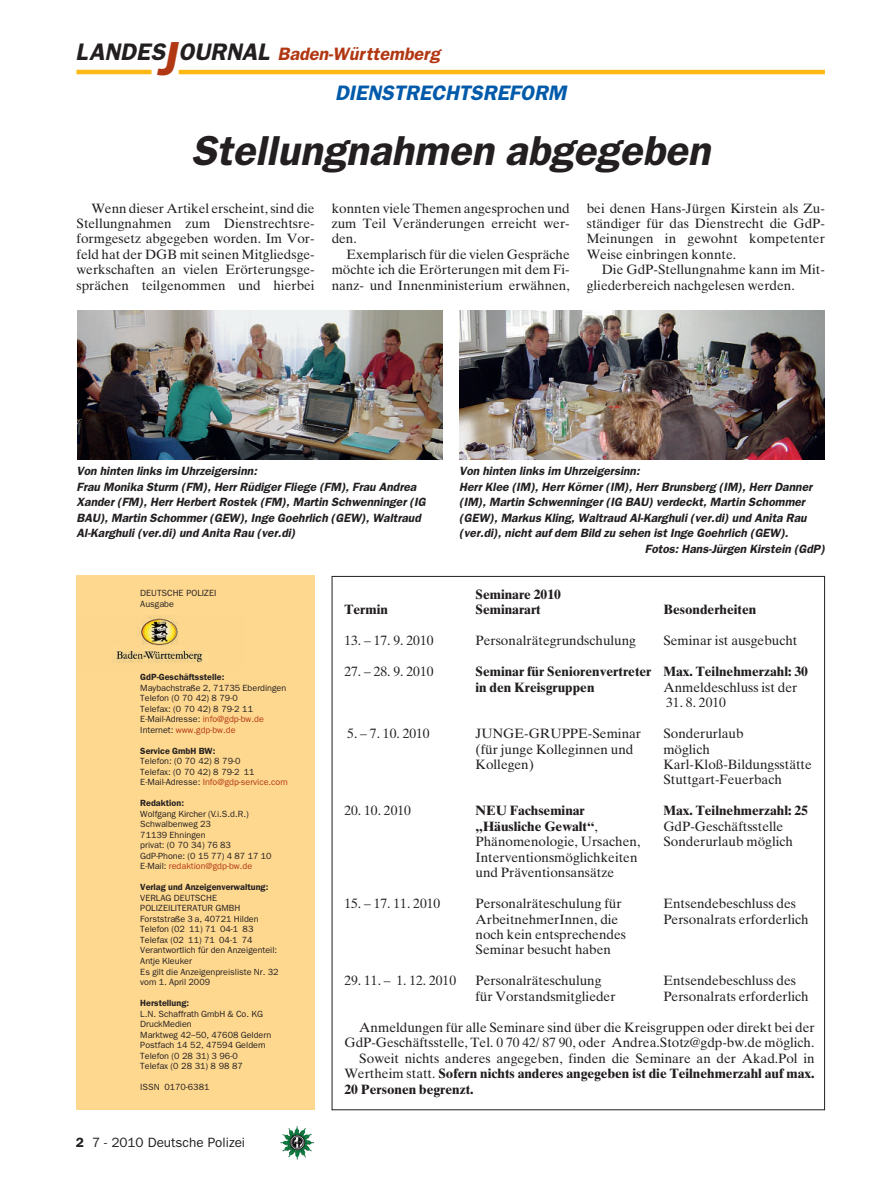
<style>
.page{position:relative;width:893px;height:1191px;background:#fff}
.page>*{position:absolute;margin:0;border:0;box-sizing:border-box;transform-origin:0 0}
.t1{font:42px "Franklin Gothic Demi Oblique OV KEWLFB";color:#231f20}
.t2{font:21px "Franklin Gothic Demi Oblique OV KEWLFB";color:#015aaa}
.t3{font:18px "Franklin Gothic Demi Oblique OV KEWLFB";color:#b23814}
.t4{font:13.5px/15.5px "Times Ten Roman OV EEWLFB";color:#231f20;text-align:justify}
.t5{font:13.5px/15.5px "Times Ten Bold OV FEWLFB";color:#231f20}
.t6{font:13.5px "Franklin Gothic Book OV IEWLFB";color:#231f20}
.t7{font:12px/15.5px "Franklin Gothic Demi Oblique OV KEWLFB";color:#231f20}
.t8{font:9px/10.5px "Franklin Gothic Book OV IEWLFB";color:#231f20}
.t9{font:9px "Franklin Gothic Demi OV HEWLFB";color:#231f20}
.s1{font-size:24px;color:#231f20}
.s2{font-size:48px}
.s3{color:#b23814}
.s4{font-family:"Times Ten Roman OV EEWLFB"}
.s5{font-family:"Franklin Gothic Demi OV HEWLFB"}
</style>
<div class="page">
<img style="left:282px;top:1127px;width:32px;height:32px">
<hr style="left:76px;top:70px;width:75px;height:4px;background:#fcb814">
<hr style="left:179px;top:70px;width:646px;height:4px;background:#fcb814">
<div style="left:77px;top:575px;width:238px;height:535px;background:#fed88f"></div>
<img style="left:112px;top:615px;width:91px;height:48px">
<img style="left:78px;top:310px;width:364px;height:149px">
<img style="left:459px;top:310px;width:366px;height:149px">
<h3 class="t3" style="left:76px;top:43px;width:366px"><span class="s1">LANDES</span><span class="s2">J</span><span class="s1">OURNAL</span> Baden-Württemberg</h3>
<h2 class="t2" style="left:335px;top:81px;width:233px">DIENSTRECHTSREFORM</h2>
<h1 class="t1" style="left:191px;top:126px;width:520px">Stellungnahmen abgegeben</h1>
<p class="t4" style="left:77px;top:200px;width:240px;text-indent:15px">Wenn dieser Artikel erscheint, sind die Stellungnahmen zum Dienstrechtsre&shy;formgesetz abgegeben worden. Im Vor&shy;feld hat der DGB mit seinen Mitgliedsge&shy;werkschaften an vielen Erörterungsge&shy;sprächen teilgenommen und hierbei</p>
<p class="t4" style="left:332px;top:200px;width:240px">konnten viele Themen angesprochen und zum Teil Veränderungen erreicht wer&shy;den.</p>
<p class="t4" style="left:332px;top:246px;width:240px;text-indent:15px">Exemplarisch für die vielen Gespräche möchte ich die Erörterungen mit dem Fi&shy;nanz- und Innenministerium erwähnen,</p>
<p class="t4" style="left:587px;top:200px;width:240px">bei denen Hans-Jürgen Kirstein als Zu&shy;ständiger für das Dienstrecht die GdP-Meinungen in gewohnt kompetenter Weise einbringen konnte.</p>
<p class="t4" style="left:587px;top:262px;width:240px;text-indent:15px">Die GdP-Stellungnahme kann im Mit&shy;gliederbereich nachgelesen werden.</p>
<p class="t7" style="left:77px;top:463px;width:351px">Von hinten links im Uhrzeigersinn:<br>Frau Monika Sturm (FM), Herr Rüdiger Fliege (FM), Frau Andrea Xander (FM), Herr Herbert Rostek (FM), Martin Schwenninger (IG BAU), Martin Schommer (GEW), Inge Goehrlich (GEW), Waltraud Al-Karghuli (ver.di) und Anita Rau (ver.di)</p>
<p class="t7" style="left:459px;top:463px;width:182px">Von hinten links im Uhrzeigersinn:</p>
<p class="t7" style="left:459px;top:479px;width:355px">Herr Klee (IM), Herr Körner (IM), Herr Brunsberg (IM), Herr Danner</p>
<p class="t7" style="left:459px;top:494px;width:347px">(IM), Martin Schwenninger (IG BAU) verdeckt, Martin Schommer</p>
<p class="t7" style="left:459px;top:510px;width:349px">(GEW), Markus Kling, Waltraud Al-Karghuli (ver.di) und Anita Rau</p>
<p class="t7" style="left:459px;top:525px;width:331px">(ver.di), nicht auf dem Bild zu sehen ist Inge Goehrlich (GEW).</p>
<p class="t7" style="left:645px;top:541px;width:182px">Fotos: Hans-Jürgen Kirstein (GdP)</p>
<p class="t5" style="left:475px;top:586px;width:87px">Seminare 2010</p>
<p class="t8" style="left:140px;top:588px;width:78px">DEUTSCHE POLIZEI<br>Ausgabe</p>
<p class="t5" style="left:344px;top:602px;width:45px">Termin</p>
<p class="t5" style="left:475px;top:602px;width:67px">Seminarart</p>
<p class="t5" style="left:663px;top:602px;width:95px">Besonderheiten</p>
<p class="t4" style="left:344px;top:633px;width:91px">13. – 17. 9. 2010</p>
<p class="t4" style="left:475px;top:633px;width:162px">Personalrätegrundschulung</p>
<p class="t4" style="left:663px;top:633px;width:135px">Seminar ist ausgebucht</p>
<p class="t4" style="left:344px;top:664px;width:91px">27. – 28. 9. 2010</p>
<p class="t5" style="left:475px;top:664px;width:334px">Seminar für Seniorenvertreter Max. Teilnehmerzahl: 30 in den Kreisgruppen</p>
<p class="t9" style="left:140px;top:672px;width:86px">GdP-Geschäftsstelle:</p>
<p class="t8" style="left:140px;top:682px;width:147px">Maybachstraße 2, 71735 Eberdingen<br>Telefon (0 70 42) 8 79-0<br>Telefax: (0 70 42) 8 79-2 11<br>E-Mail-Adresse: <span class="s3">info@gdp-bw.de<br></span>Internet: <span class="s3">www.gdp-bw.de</span></p>
<p class="t9" style="left:140px;top:745px;width:77px">Service GmbH BW:</p>
<p class="t8" style="left:140px;top:756px;width:149px">Telefon: (0 70 42) 8 79-0<br>Telefax: (0 70 42) 8 79-2 11<br>E-Mail-Adresse: <span class="s3">Info@gdp-service.com</span></p>
<p class="t9" style="left:140px;top:798px;width:45px">Redaktion:</p>
<p class="t8" style="left:140px;top:808px;width:133px">Wolfgang Kircher (V.i.S.d.R.)<br>Schwalbenweg 23<br>71139 Ehningen<br>privat: (0 70 34) 76 83<br>GdP-Phone: (0 15 77) 4 87 17 10<br>E-Mail: <span class="s3">redaktion@gdp-bw.de</span></p>
<p class="t9" style="left:140px;top:882px;width:130px">Verlag und Anzeigenverwaltung:</p>
<p class="t8" style="left:140px;top:892px;width:140px">VERLAG DEUTSCHE<br>POLIZEILITERATUR GMBH<br>Forststraße 3 a, 40721 Hilden<br>Telefon (02 11) 71 04-1 83<br>Telefax (02 11) 71 04-1 74<br>Verantwortlich für den Anzeigenteil:<br>Antje Kleuker<br>Es gilt die Anzeigenpreisliste Nr. 32 vom 1. April 2009</p>
<p class="t9" style="left:140px;top:997px;width:50px">Herstellung:</p>
<p class="t8" style="left:140px;top:1008px;width:132px">L.N. Schaffrath GmbH &amp; Co. KG<br>DruckMedien<br>Marktweg 42–50, 47608 Geldern<br>Postfach 14 52, 47594 Geldern<br>Telefon (0 28 31) 3 96-0<br>Telefax (0 28 31) 8 98 87</p>
<p class="t8" style="left:140px;top:1081px;width:71px">ISSN 0170-6381</p>
<p class="t4" style="left:663px;top:679px;width:136px">Anmeldeschluss ist der</p>
<p class="t4" style="left:666px;top:694px;width:61px">31. 8. 2010</p>
<p class="t4" style="left:347px;top:725px;width:84px">5. – 7. 10. 2010</p>
<p class="t4" style="left:475px;top:725px;width:167px">JUNGE-GRUPPE-Seminar</p>
<p class="t4" style="left:663px;top:725px;width:82px">Sonderurlaub</p>
<p class="t4" style="left:475px;top:741px;width:159px">(für junge Kolleginnen und</p>
<p class="t4" style="left:663px;top:741px;width:48px">möglich</p>
<p class="t4" style="left:475px;top:756px;width:60px">Kollegen)</p>
<p class="t4" style="left:663px;top:756px;width:150px">Karl-Kloß-Bildungsstätte<br>Stuttgart-Feuerbach</p>
<p class="t4" style="left:344px;top:803px;width:68px">20. 10. 2010</p>
<p class="t5" style="left:475px;top:803px;width:111px">NEU Fachseminar</p>
<p class="t5" style="left:663px;top:803px;width:146px">Max. Teilnehmerzahl: 25</p>
<p class="t5" style="left:475px;top:818px;width:124px">„Häusliche Gewalt“<span class="s4">,</span></p>
<p class="t4" style="left:663px;top:818px;width:121px">GdP-Geschäftsstelle</p>
<p class="t4" style="left:475px;top:834px;width:166px">Phänomenologie, Ursachen,</p>
<p class="t4" style="left:663px;top:834px;width:131px">Sonderurlaub möglich</p>
<p class="t4" style="left:475px;top:849px;width:164px">Interventionsmöglichkeiten und Präventionsansätze</p>
<p class="t4" style="left:344px;top:895px;width:97px">15. – 17. 11. 2010</p>
<p class="t4" style="left:475px;top:895px;width:148px">Personalräteschulung für</p>
<p class="t4" style="left:663px;top:895px;width:134px">Entsendebeschluss des</p>
<p class="t4" style="left:475px;top:911px;width:144px">ArbeitnehmerInnen, die</p>
<p class="t4" style="left:663px;top:911px;width:147px">Personalrats erforderlich</p>
<p class="t4" style="left:475px;top:926px;width:152px">noch kein entsprechendes<br>Seminar besucht haben</p>
<p class="t4" style="left:344px;top:973px;width:113px">29. 11. – 1. 12. 2010</p>
<p class="t4" style="left:475px;top:973px;width:128px">Personalräteschulung</p>
<p class="t4" style="left:663px;top:973px;width:134px">Entsendebeschluss des</p>
<p class="t4" style="left:475px;top:988px;width:142px">für Vorstandsmitglieder</p>
<p class="t4" style="left:663px;top:988px;width:147px">Personalrats erforderlich</p>
<p class="t4" style="left:344px;top:1019px;width:472px;text-align:right">Anmeldungen für alle Seminare sind über die Kreisgruppen oder direkt bei der<br>GdP-Geschäftsstelle, Tel. 0 70 42/ 87 90, oder Andrea.Stotz@gdp-bw.de möglich.<br>Soweit nichts anderes angegeben, finden die Seminare an der Akad.Pol in</p>
<p class="t5" style="left:344px;top:1065px;width:472px"><span class="s4">Wertheim statt.</span> Sofern nichts anderes angegeben ist die Teilnehmerzahl auf max.<br>20 Personen begrenzt.</p>
<p class="t6" style="left:76px;top:1134px;width:171px"><span class="s5">2</span> 7 - 2010 Deutsche Polizei</p>
</div>
